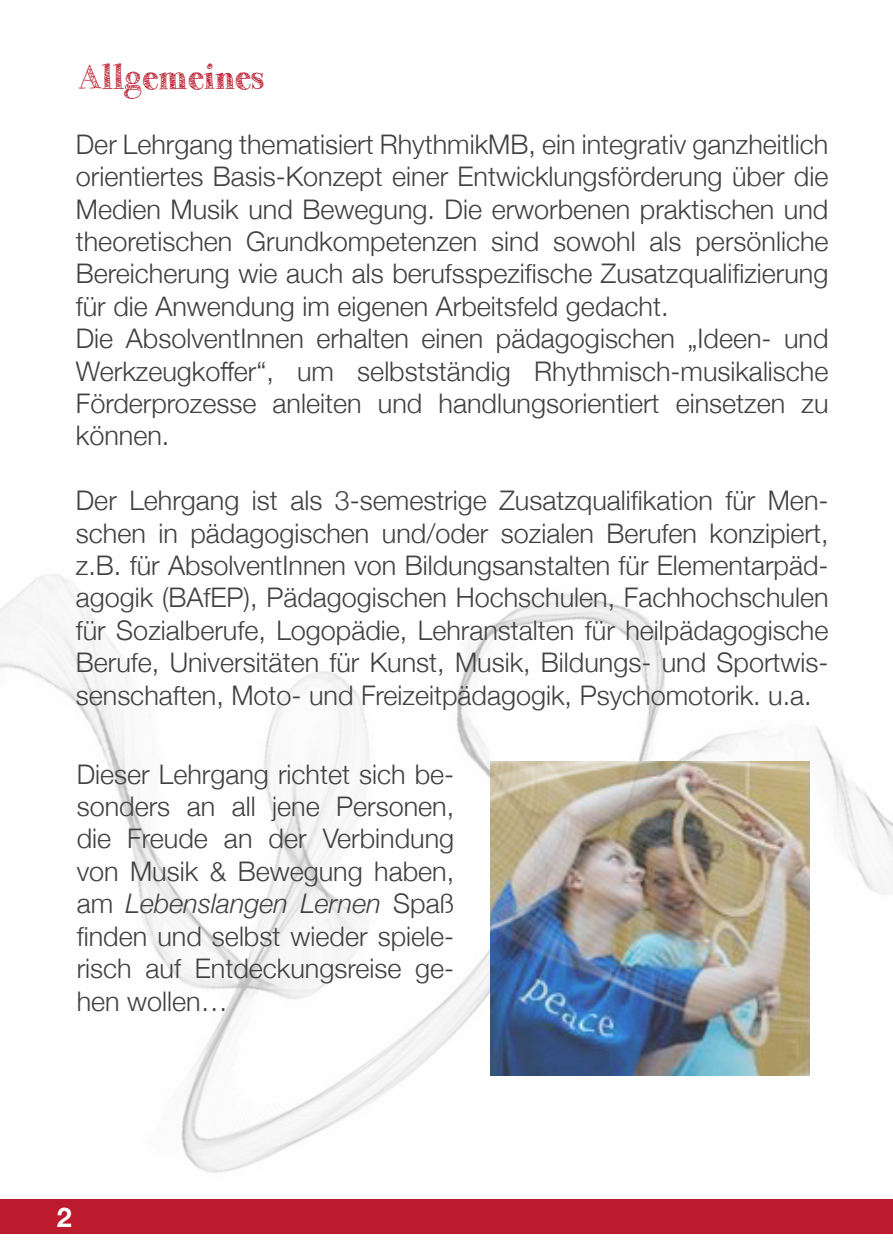
<style>
.page{position:relative;width:893px;height:1259px;background:#fff}
.page>*{position:absolute;margin:0;border:0;box-sizing:border-box;transform-origin:0 0}
.t1{font:36px "Little Bird";color:#bc1b2e}
.t2{font:300 27px/32.4px "Helvetica Neue";color:#414042;text-align:justify}
.t3{font:700 27px "Helvetica Neue";color:#fff}
.s1{font-style:italic}
</style>
<div class="page">
<img style="left:0;top:574px;width:893px;height:660px">
<img style="left:490px;top:762px;width:319px;height:313px">
<div style="left:0;top:1199px;width:893px;height:34px;background:#bc1b2e"></div>
<h1 class="t1" style="left:76px;top:57px;width:188px">Allgemeines</h1>
<p class="t2" style="left:76px;top:126px;width:754px;text-align:left">Der Lehrgang thematisiert RhythmikMB, ein integrativ ganzheitlich orientiertes Basis-Konzept einer Entwicklungsförderung über die Medien Musik und Bewegung. Die erworbenen praktischen und theoretischen Grundkompetenzen sind sowohl als persönliche Bereicherung wie auch als berufsspezifische Zusatzqualifizierung für die Anwendung im eigenen Arbeitsfeld gedacht.<br>Die AbsolventInnen erhalten einen pädagogischen „Ideen- und Werkzeugkoffer“, um selbstständig Rhythmisch-musikalische Förderprozesse anleiten und handlungsorientiert einsetzen zu können.</p>
<p class="t2" style="left:76px;top:482px;width:754px">Der Lehrgang ist als 3-semestrige Zusatzqualifikation für Men&shy;schen in pädagogischen und/oder sozialen Berufen konzipiert, z.B. für AbsolventInnen von Bildungsanstalten für Elementarpäd&shy;agogik (BAfEP), Pädagogischen Hochschulen, Fachhochschulen für Sozialberufe, Logopädie, Lehranstalten für heilpädagogische Berufe, Universitäten für Kunst, Musik, Bildungs- und Sportwis&shy;senschaften, Moto- und Freizeitpädagogik, Psychomotorik. u.a.</p>
<p class="t2" style="left:77px;top:756px;width:379px">Dieser Lehrgang richtet sich be&shy;sonders an all jene Personen, die Freude an der Verbindung von Musik &amp; Bewegung haben, am <span class="s1">Lebenslangen Lernen</span> Spaß finden und selbst wieder spiele&shy;risch auf Entdeckungsreise ge&shy;hen wollen…</p>
<p class="t3" style="left:57px;top:1196px;width:17px">2</p>
</div>
